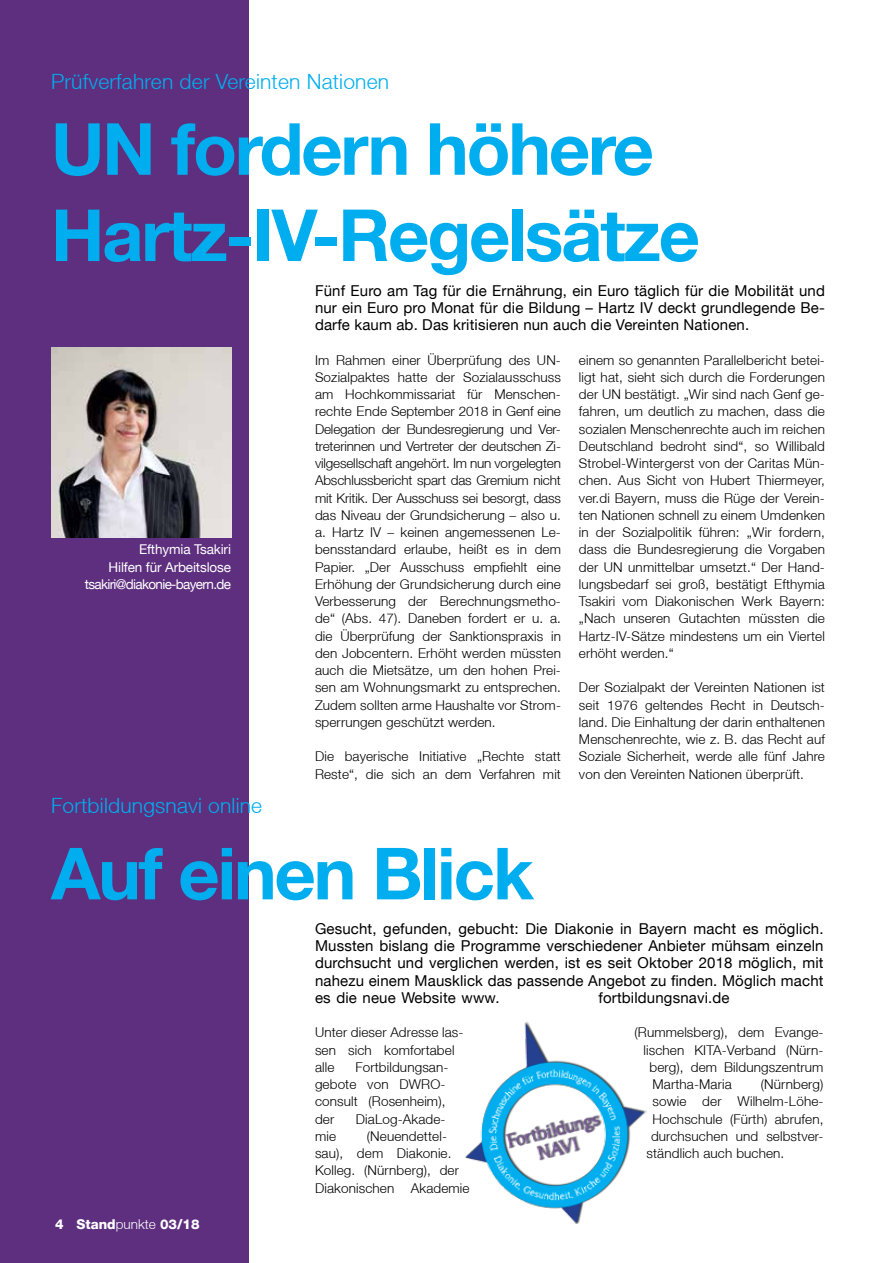
<style>
.page{position:relative;width:893px;height:1263px;background:#fff}
.page>*{position:absolute;margin:0;border:0;box-sizing:border-box;transform-origin:0 0}
.t1{font:700 72px/86.2px "Helvetica Neue LT";letter-spacing:-.03em;color:#00aeef}
.t2{font:300 21px "Helvetica Neue LT";letter-spacing:.01em;color:#00aeef}
.t3{font:15px/17.2px "Helvetica Neue LT";letter-spacing:.01em;color:#000;text-align:justify}
.t4{font:300 13.5px/17.2px "Helvetica Neue LT";letter-spacing:.01em;color:#000}
.t5{font:13.5px/17.2px "Helvetica Neue LT";letter-spacing:-.01em;color:#fff;text-align:right}
.t6{font:800 13.5px "Helvetica Neue LT";color:#fff}
.s1{font-weight:300}
</style>
<div class="page">
<div style="left:0;top:0;width:249px;height:1263px;background:#5e2f7e"></div>
<img style="left:465px;top:1021px;width:181px;height:203px">
<img style="left:51px;top:347px;width:180px;height:191px">
<h2 class="t2" style="left:51px;top:68px;width:340px">Prüfverfahren der Vereinten Nationen</h2>
<h1 class="t1" style="left:51px;top:104px;width:651px">UN fordern höhere<br>Hartz-IV-Regelsätze</h1>
<p class="t5" style="left:85px;top:541px;width:148px">Efthymia Tsakiri<br>Hilfen für Arbeitslose tsakiri@diakonie-bayern.de</p>
<p class="t3" style="left:315px;top:281px;width:511px">Fünf Euro am Tag für die Ernährung, ein Euro täglich für die Mobilität und nur ein Euro pro Monat für die Bildung – Hartz IV deckt grundlegende Be&shy;darfe kaum ab. Das kritisieren nun auch die Vereinten Nationen.</p>
<p class="t4" style="left:315px;top:351px;width:247px;text-align:justify">Im Rahmen einer Überprüfung des UN-Sozialpaktes hatte der Sozialausschuss am Hochkommissariat für Menschen&shy;rechte Ende September 2018 in Genf eine Delegation der Bundesregierung und Ver&shy;treterinnen und Vertreter der deutschen Zi&shy;vilgesellschaft angehört. Im nun vorgelegten Abschlussbericht spart das Gremium nicht mit Kritik. Der Ausschuss sei besorgt, dass das Niveau der Grundsicherung – also u. a. Hartz IV – keinen angemessenen Le&shy;bensstandard erlaube, heißt es in dem Papier. „Der Ausschuss empfiehlt eine Erhöhung der Grundsicherung durch eine Verbesserung der Berechnungsmetho&shy;de“ (Abs. 47). Daneben fordert er u. a. die Überprüfung der Sanktionspraxis in den Jobcentern. Erhöht werden müssten auch die Mietsätze, um den hohen Prei&shy;sen am Wohnungsmarkt zu entsprechen.<br>Zudem sollten arme Haushalte vor Strom&shy;sperrungen geschützt werden.</p>
<p class="t4" style="left:315px;top:748px;width:247px">Die bayerische Initiative „Rechte statt<br>Reste“, die sich an dem Verfahren mit</p>
<p class="t4" style="left:579px;top:351px;width:247px;text-align:justify">einem so genannten Parallelbericht betei&shy;ligt hat, sieht sich durch die Forderungen der UN bestätigt. „Wir sind nach Genf ge&shy;fahren, um deutlich zu machen, dass die sozialen Menschenrechte auch im reichen Deutschland bedroht sind“, so Willibald Strobel-Wintergerst von der Caritas Mün&shy;chen. Aus Sicht von Hubert Thiermeyer, ver.di Bayern, muss die Rüge der Verein&shy;ten Nationen schnell zu einem Umdenken in der Sozialpolitik führen: „Wir fordern, dass die Bundesregierung die Vorgaben der UN unmittelbar umsetzt.“ Der Hand&shy;lungsbedarf sei groß, bestätigt Efthymia Tsakiri vom Diakonischen Werk Bayern: „Nach unseren Gutachten müssten die Hartz-IV-Sätze mindestens um ein Viertel erhöht werden.“</p>
<p class="t4" style="left:579px;top:679px;width:247px;text-align:justify">Der Sozialpakt der Vereinten Nationen ist seit 1976 geltendes Recht in Deutsch&shy;land. Die Einhaltung der darin enthaltenen Menschenrechte, wie z. B. das Recht auf Soziale Sicherheit, werde alle fünf Jahre von den Vereinten Nationen überprüft.</p>
<h2 class="t2" style="left:51px;top:793px;width:213px">Fortbildungsnavi online</h2>
<h1 class="t1" style="left:51px;top:829px;width:484px">Auf einen Blick</h1>
<p class="t3" style="left:315px;top:920px;width:510px">Gesucht, gefunden, gebucht: Die Diakonie in Bayern macht es möglich.<br>Mussten bislang die Programme verschiedener Anbieter mühsam einzeln durchsucht und verglichen werden, ist es seit Oktober 2018 möglich, mit nahezu einem Mausklick das passende Angebot zu finden. Möglich macht es die neue Website www.</p>
<p class="t3" style="left:598px;top:989px;width:133px">fortbildungsnavi.de</p>
<p class="t6" style="left:55px;top:1216px;width:146px">4 Stand<span class="s1">punkte</span> 03/18</p>
<p class="t4" style="left:315px;top:1024px;width:150px">Unter dieser Adresse las&shy;sen sich komfortabel alle</p>
<p class="t4" style="left:315px;top:1058px;width:135px;text-indent:40px">Fortbildungsan&shy;gebote von DWRO&shy;consult (Rosenheim), der</p>
<p class="t4" style="left:356px;top:1110px;width:91px">DiaLog-Akade-</p>
<p class="t4" style="left:315px;top:1127px;width:156px;text-indent:52px">(Neuendettel&shy;sau), dem Diakonie.<br>Kolleg. (Nürnberg), der<br>Diakonischen Akademie</p>
<p class="t4" style="left:315px;top:1127px;width:23px">mie</p>
<p class="t4" style="left:634px;top:1024px;width:191px">(Rummelsberg), dem Evange-</p>
<p class="t4" style="left:643px;top:1041px;width:181px">lischen KITA-Verband (Nürn-</p>
<p class="t4" style="left:649px;top:1058px;width:176px">berg), dem Bildungszentrum</p>
<p class="t4" style="left:652px;top:1075px;width:81px">Martha-Maria</p>
<p class="t4" style="left:761px;top:1075px;width:64px">(Nürnberg)</p>
<p class="t4" style="left:652px;top:1093px;width:172px">sowie der Wilhelm-Löhe-</p>
<p class="t4" style="left:652px;top:1110px;width:172px">Hochschule (Fürth) abrufen,</p>
<p class="t4" style="left:651px;top:1127px;width:174px">durchsuchen und selbstver-</p>
<p class="t4" style="left:646px;top:1144px;width:139px">ständlich auch buchen.</p>
</div>
